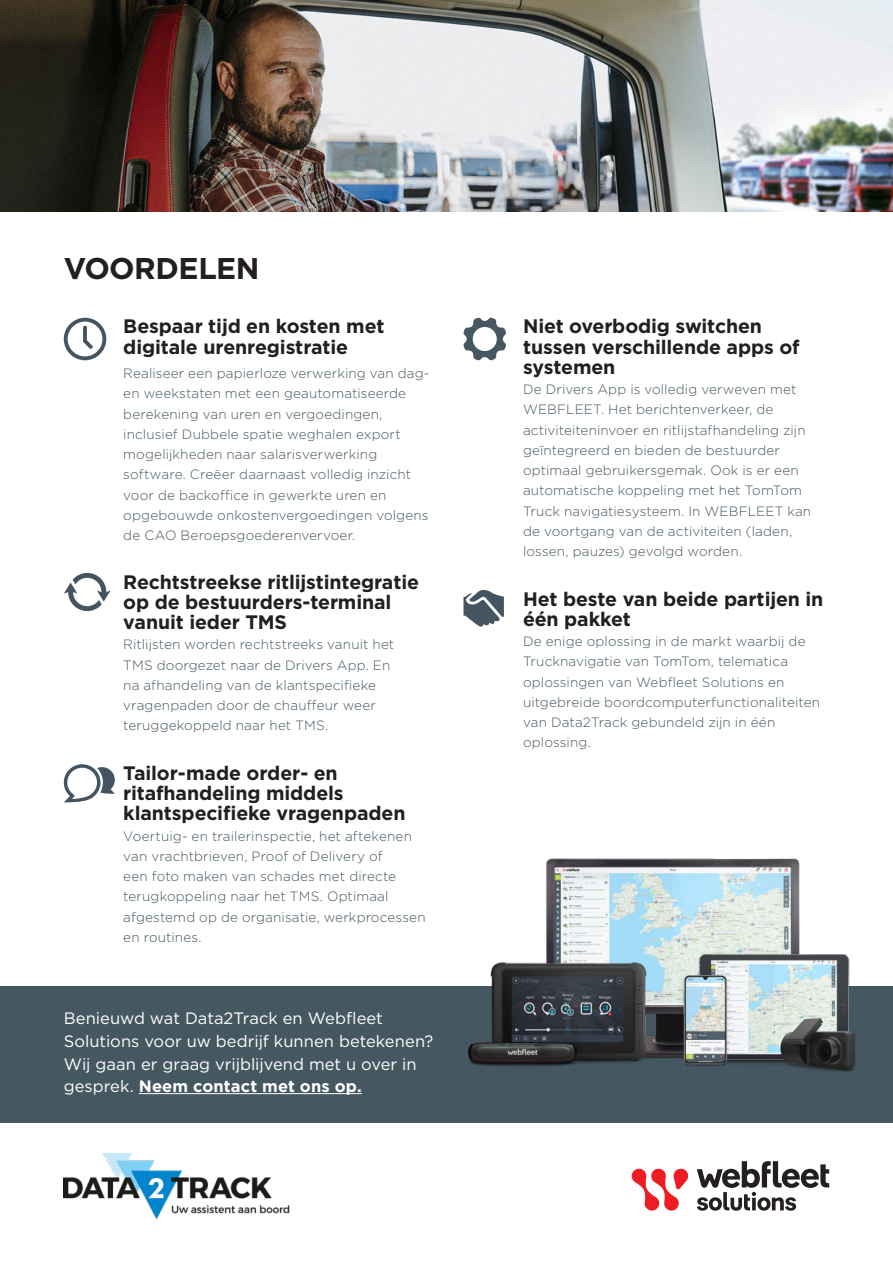
<style>
.page{position:relative;width:893px;height:1263px;background:#fff}
.page>*{position:absolute;margin:0;border:0;box-sizing:border-box;transform-origin:0 0}
.t1{font:700 30px "Gotham";letter-spacing:-.02em;color:#231f20}
.t2{font:700 19.5px/20.2px "Gotham";letter-spacing:-.01em;color:#231f20}
.t3{font:16.5px/22.5px "Gotham";color:#fff}
.t4{font:300 13.5px/20.2px "Gotham";letter-spacing:.01em;color:#455760}
.s1{font-weight:700}
</style>
<div class="page">
<svg style="left:697px;top:1161px;width:132px;height:50px"></svg>
<svg style="left:631px;top:1168px;width:58px;height:43px"></svg>
<div style="left:0;top:986px;width:893px;height:137px;background:#455760"></div>
<img style="left:0;top:0;width:893px;height:212px">
<img style="left:64px;top:1153px;width:225px;height:65px">
<img style="left:468px;top:858px;width:388px;height:214px">
<svg style="left:64px;top:318px;width:42px;height:42px"></svg>
<svg style="left:64px;top:573px;width:47px;height:38px"></svg>
<svg style="left:64px;top:764px;width:51px;height:38px"></svg>
<svg style="left:463px;top:317px;width:43px;height:43px"></svg>
<svg style="left:463px;top:590px;width:41px;height:37px"></svg>
<hr style="left:139px;top:1093px;width:223px;height:1px;background:#fff">
<h1 class="t1" style="left:64px;top:249px;width:197px">VOORDELEN</h1>
<h2 class="t2" style="left:123px;top:316px;width:263px">Bespaar tijd en kosten met digitale urenregistratie</h2>
<p class="t4" style="left:123px;top:363px;width:308px">Realiseer een papierloze verwerking van dag&shy;en weekstaten met een geautomatiseerde berekening van uren en vergoedingen, inclusief Dubbele spatie weghalen export mogelijkheden naar salarisverwerking software. Creëer daarnaast volledig inzicht voor de backoffice in gewerkte uren en opgebouwde onkostenvergoedingen volgens de CAO Beroepsgoederenvervoer.</p>
<h2 class="t2" style="left:123px;top:571px;width:297px">Rechtstreekse ritlijstintegratie op de bestuurders-terminal vanuit ieder TMS</h2>
<p class="t4" style="left:123px;top:634px;width:273px">Ritlijsten worden rechtstreeks vanuit het TMS doorgezet naar de Drivers App. En na afhandeling van de klantspecifieke vragenpaden door de chauffeur weer teruggekoppeld naar het TMS.</p>
<h2 class="t2" style="left:123px;top:763px;width:284px">Tailor-made order- en ritafhandeling middels klantspecifieke vragenpaden</h2>
<p class="t4" style="left:123px;top:825px;width:304px">Voertuig- en trailerinspectie, het aftekenen van vrachtbrieven, Proof of Delivery of<br>een foto maken van schades met directe terugkoppeling naar het TMS. Optimaal afgestemd op de organisatie, werkprocessen en routines.</p>
<p class="t3" style="left:64px;top:1007px;width:371px">Benieuwd wat Data2Track en Webfleet Solutions voor uw bedrijf kunnen betekenen?<br>Wij gaan er graag vrijblijvend met u over in gesprek. <span class="s1">Neem contact met ons op.</span></p>
<h2 class="t2" style="left:523px;top:316px;width:278px">Niet overbodig switchen tussen verschillende apps of systemen</h2>
<p class="t4" style="left:523px;top:379px;width:290px">De Drivers App is volledig verweven met WEBFLEET. Het berichtenverkeer, de activiteiteninvoer en ritlijstafhandeling zijn geïntegreerd en bieden de bestuurder optimaal gebruikersgemak. Ook is er een automatische koppeling met het TomTom Truck navigatiesysteem. In WEBFLEET kan de voortgang van de activiteiten (laden, lossen, pauzes) gevolgd worden.</p>
<h2 class="t2" style="left:523px;top:588px;width:302px">Het beste van beide partijen in één pakket</h2>
<p class="t4" style="left:523px;top:631px;width:299px">De enige oplossing in de markt waarbij de Trucknavigatie van TomTom, telematica oplossingen van Webfleet Solutions en uitgebreide boordcomputerfunctionaliteiten van Data2Track gebundeld zijn in één oplossing.</p>
</div>
